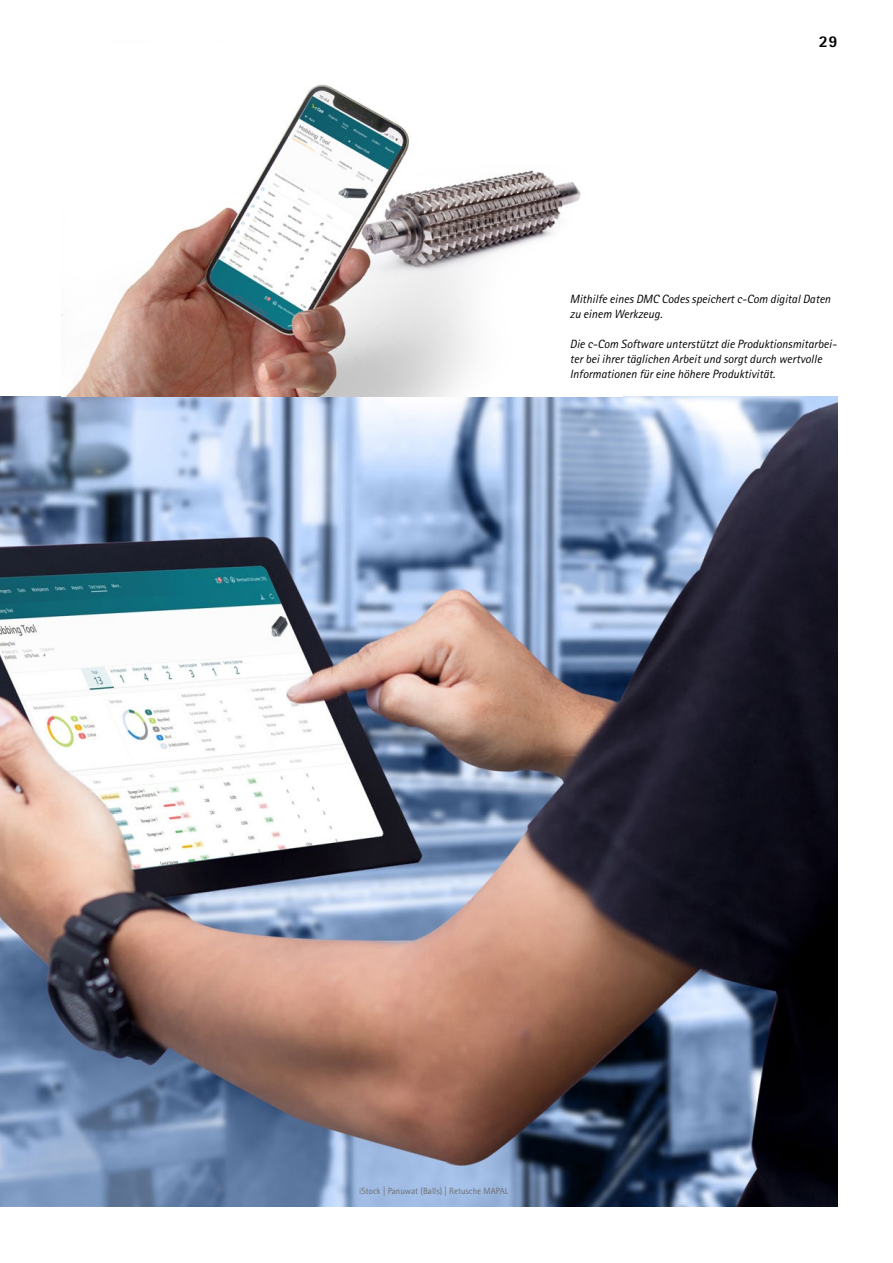
<style>
.page{position:relative;width:893px;height:1263px;background:#fff}
.page>*{position:absolute;margin:0;border:0;box-sizing:border-box;transform-origin:0 0}
.t1{font:800 16.5px "Rotis Sans Serif W1 G";color:#000}
.t2{font:italic 12px/15px "Rotis Sans Serif W1 G";color:#000}
.t3{font:9px "Rotis Sans Serif W1 G";color:#6e6e6e}
</style>
<div class="page">
<img style="left:0;top:396px;width:838px;height:810px">
<img style="left:66px;top:84px;width:515px;height:312px">
<h1 class="t1" style="left:819px;top:31px;width:21px">29</h1>
<p class="t2" style="left:570px;top:291px;width:262px">Mithilfe eines DMC Codes speichert c-Com digital Daten zu einem Werkzeug.</p>
<p class="t2" style="left:570px;top:336px;width:268px">Die c-Com Software unterstützt die Produktionsmitarbei&shy;ter bei ihrer täglichen Arbeit und sorgt durch wertvolle<br>Informationen für eine höhere Produktivität.</p>
<p class="t3" style="left:359px;top:1186px;width:151px">iStock | Panuwat (Balls) | Retusche MAPAL</p>
</div>
